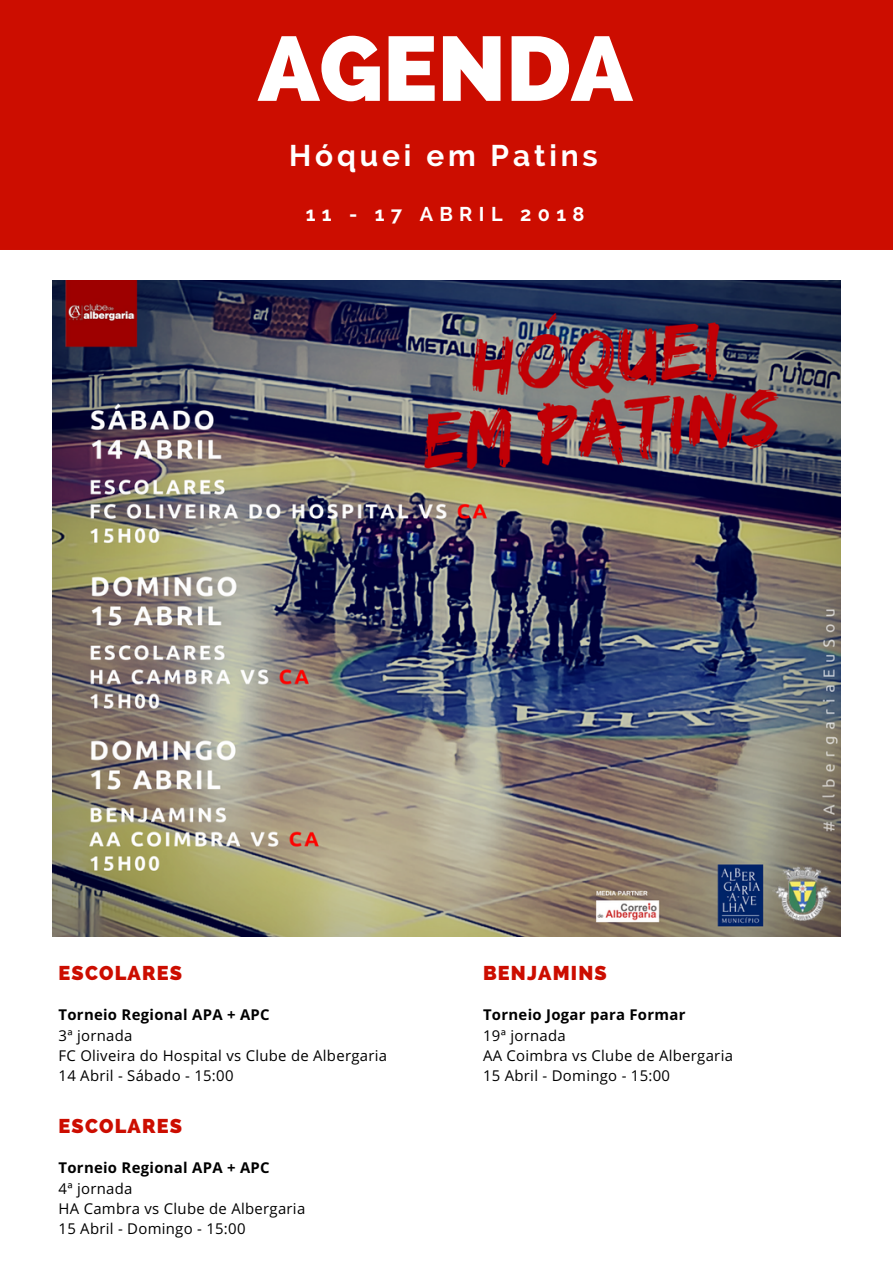
<style>
.page{position:relative;width:893px;height:1263px;background:#fff}
.page>*{position:absolute;margin:0;border:0;box-sizing:border-box;transform-origin:0 0}
.t1{font:800 91.05px "Raleway";color:#fff}
.t2{font:700 29.85px "Raleway";letter-spacing:.13em;color:#fff}
.t3{font:800 19.8px "Raleway";letter-spacing:.06em;color:#cc0d00}
.t4{font:700 19.8px "Raleway";letter-spacing:.32em;color:#fff}
.t5{font:14.85px/20.2px "Open Sans";letter-spacing:.02em;color:#000}
.t6{font:700 14.85px "Open Sans";letter-spacing:.02em;color:#000}
</style>
<div class="page">
<div style="left:0;top:0;width:893px;height:250px;background:#cc0d00"></div>
<img style="left:53px;top:280px;width:787px;height:657px">
<h1 class="t1" style="left:258px;top:15px;width:376px">AGENDA</h1>
<h2 class="t2" style="left:289px;top:138px;width:310px">Hóquei em Patins</h2>
<h3 class="t4" style="left:306px;top:203px;width:280px">11 - 17 ABRIL 2018</h3>
<h3 class="t3" style="left:59px;top:961px;width:125px">ESCOLARES</h3>
<p class="t6" style="left:59px;top:1004px;width:213px">Torneio Regional APA + APC</p>
<p class="t5" style="left:59px;top:1024px;width:330px">3ª jornada<br>FC Oliveira do Hospital vs Clube de Albergaria<br>14 Abril - Sábado - 15:00</p>
<h3 class="t3" style="left:59px;top:1114px;width:125px">ESCOLARES</h3>
<p class="t6" style="left:59px;top:1157px;width:213px">Torneio Regional APA + APC</p>
<p class="t5" style="left:59px;top:1178px;width:248px">4ª jornada<br>HA Cambra vs Clube de Albergaria<br>15 Abril - Domingo - 15:00</p>
<h3 class="t3" style="left:483px;top:961px;width:125px">BENJAMINS</h3>
<p class="t6" style="left:483px;top:1004px;width:204px">Torneio Jogar para Formar</p>
<p class="t5" style="left:483px;top:1024px;width:251px">19ª jornada<br>AA Coimbra vs Clube de Albergaria<br>15 Abril - Domingo - 15:00</p>
</div>
